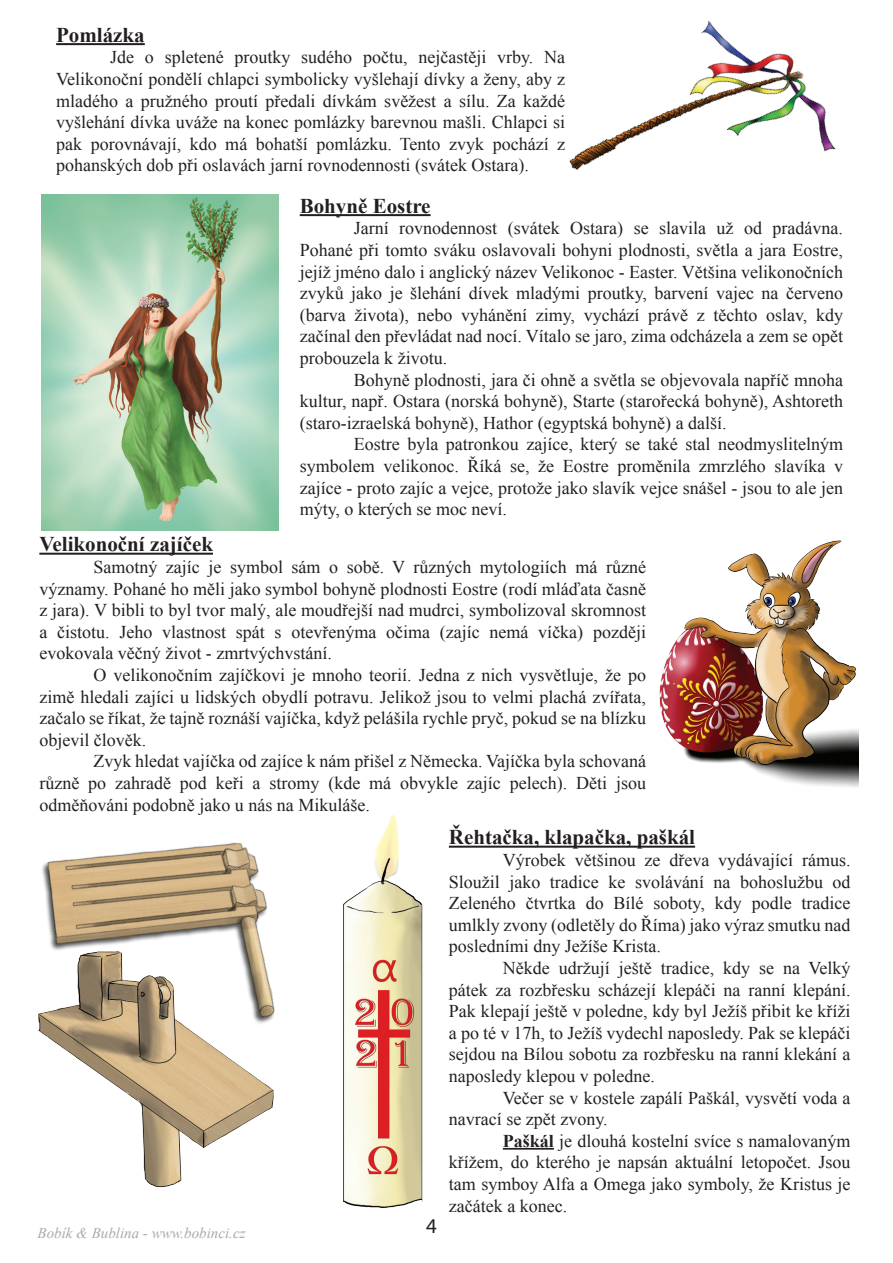
<style>
.page{position:relative;width:893px;height:1263px;background:#fff}
.page>*{position:absolute;margin:0;border:0;box-sizing:border-box;transform-origin:0 0}
.t1{font:700 21px "Times New Roman";color:#231f20}
.t2{font:21px "Myriad Pro";color:#231f20}
.t3{font:18px/21.6px "Times New Roman";color:#231f20;text-align:justify}
.t4{font:italic 15px "Times New Roman";color:#a8a9ad}
.s1{font-weight:700}
</style>
<div class="page">
<hr style="left:56px;top:43px;width:89px;height:2px;background:#231f20">
<hr style="left:300px;top:214px;width:131px;height:2px;background:#231f20">
<hr style="left:39px;top:553px;width:174px;height:2px;background:#231f20">
<hr style="left:449px;top:846px;width:246px;height:2px;background:#231f20">
<hr style="left:503px;top:1148px;width:51px;height:1px;background:#231f20">
<img style="left:41px;top:195px;width:238px;height:335px">
<img style="left:659px;top:540px;width:199px;height:247px">
<img style="left:569px;top:21px;width:267px;height:149px">
<img style="left:42px;top:842px;width:226px;height:96px">
<img style="left:38px;top:938px;width:237px;height:250px">
<img style="left:343px;top:816px;width:80px;height:392px">
<p class="t1" style="left:56px;top:20px;width:90px">Pomlázka</p>
<p class="t3" style="left:56px;top:46px;width:511px;text-indent:54px">Jde o spletené proutky sudého počtu, nejčastěji vrby. Na Velikonoční pondělí chlapci symbolicky vyšlehají dívky a ženy, aby z mladého a pružného proutí předali dívkám svěžest a sílu. Za každé vyšlehání dívka uváže na konec pomlázky barevnou mašli. Chlapci si pak porovnávají, kdo má bohatší pomlázku. Tento zvyk pochází z pohanských dob při oslavách jarní rovnodennosti (svátek Ostara).</p>
<p class="t1" style="left:300px;top:191px;width:132px">Bohyně Eostre</p>
<p class="t3" style="left:300px;top:217px;width:545px;text-indent:54px">Jarní rovnodennost (svátek Ostara) se slavila už od pradávna.<br>Pohané při tomto sváku oslavovali bohyni plodnosti, světla a jara Eostre, jejíž jméno dalo i anglický název Velikonoc - Easter. Většina velikonočních zvyků jako je šlehání dívek mladými proutky, barvení vajec na červeno (barva života), nebo vyhánění zimy, vychází právě z těchto oslav, kdy začínal den převládat nad nocí. Vítalo se jaro, zima odcházela a zem se opět probouzela k životu.</p>
<p class="t3" style="left:300px;top:368px;width:545px;text-indent:54px">Bohyně plodnosti, jara či ohně a světla se objevovala napříč mnoha kultur, např. Ostara (norská bohyně), Starte (starořecká bohyně), Ashtoreth (staro-izraelská bohyně), Hathor (egyptská bohyně) a další.</p>
<p class="t3" style="left:300px;top:433px;width:545px;text-indent:54px">Eostre byla patronkou zajíce, který se také stal neodmyslitelným symbolem velikonoc. Říká se, že Eostre proměnila zmrzlého slavíka v zajíce - proto zajíc a vejce, protože jako slavík vejce snášel - jsou to ale jen mýty, o kterých se moc neví.</p>
<p class="t1" style="left:39px;top:529px;width:175px">Velikonoční zajíček</p>
<p class="t3" style="left:39px;top:556px;width:608px;text-indent:54px">Samotný zajíc je symbol sám o sobě. V různých mytologiích má různé významy. Pohané ho měli jako symbol bohyně plodnosti Eostre (rodí mláďata časně z jara). V bibli to byl tvor malý, ale moudřejší nad mudrci, symbolizoval skromnost a čistotu. Jeho vlastnost spát s otevřenýma očima (zajíc nemá víčka) později evokovala věčný život - zmrtvýchvstání.</p>
<p class="t3" style="left:39px;top:664px;width:608px;text-indent:54px">O velikonočním zajíčkovi je mnoho teorií. Jedna z nich vysvětluje, že po zimě hledali zajíci u lidských obydlí potravu. Jelikož jsou to velmi plachá zvířata, začalo se říkat, že tajně roznáší vajíčka, když pelášila rychle pryč, pokud se na blízku objevil člověk.</p>
<p class="t3" style="left:39px;top:750px;width:608px;text-indent:54px">Zvyk hledat vajíčka od zajíce k nám přišel z Německa. Vajíčka byla schovaná různě po zahradě pod keři a stromy (kde má obvykle zajíc pelech). Děti jsou odměňováni podobně jako u nás na Mikuláše.</p>
<p class="t1" style="left:449px;top:822px;width:248px">Řehtačka, klapačka, paškál</p>
<p class="t3" style="left:449px;top:848px;width:403px;text-indent:54px">Výrobek většinou ze dřeva vydávající rámus.<br>Sloužil jako tradice ke svolávání na bohoslužbu od Zeleného čtvrtka do Bílé soboty, kdy podle tradice umlkly zvony (odletěly do Říma) jako výraz smutku nad posledními dny Ježíše Krista.</p>
<p class="t3" style="left:449px;top:956px;width:403px;text-indent:54px">Někde udržují ještě tradice, kdy se na Velký pátek za rozbřesku scházejí klepáči na ranní klepání.<br>Pak klepají ještě v poledne, kdy byl Ježíš přibit ke kříži a po té v 17h, to Ježíš vydechl naposledy. Pak se klepáči sejdou na Bílou sobotu za rozbřesku na ranní klekání a naposledy klepou v poledne.</p>
<p class="t3" style="left:449px;top:1086px;width:403px;text-indent:54px">Večer se v kostele zapálí Paškál, vysvětí voda a navrací se zpět zvony.</p>
<p class="t3" style="left:449px;top:1129px;width:403px;text-indent:54px"><span class="s1">Paškál</span> je dlouhá kostelní svíce s namalovaným křížem, do kterého je napsán aktuální letopočet. Jsou tam symboy Alfa a Omega jako symboly, že Kristus je začátek a konec.</p>
<p class="t4" style="left:38px;top:1222px;width:210px">Bobík &amp; Bublina - www.bobinci.cz</p>
<p class="t2" style="left:426px;top:1213px;width:12px">4</p>
</div>
